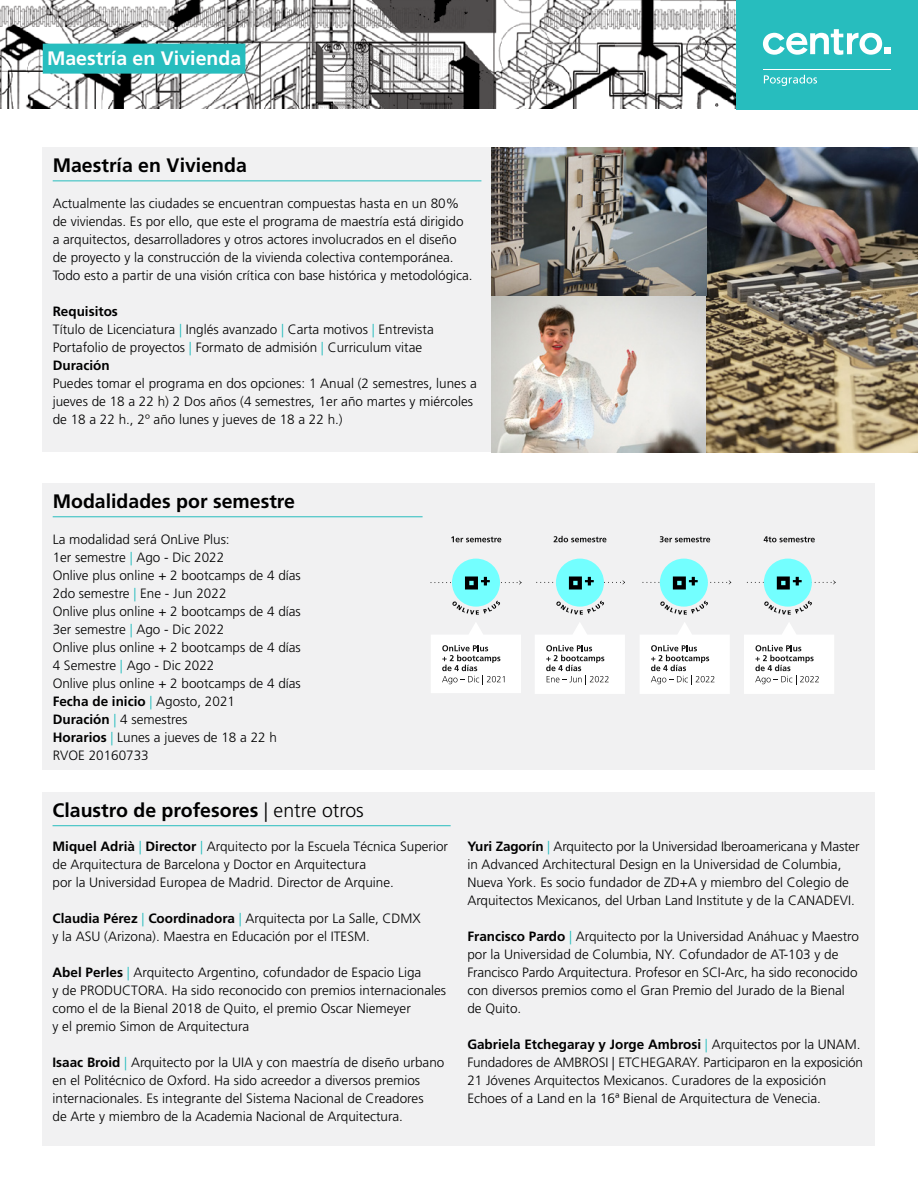
<style>
.page{position:relative;width:918px;height:1188px;background:#fff}
.page>*{position:absolute;margin:0;border:0;box-sizing:border-box;transform-origin:0 0}
.t1{font:700 19.5px "Frutiger";color:#000}
.t2{font:700 19.5px "Frutiger LT Std";color:#000}
.t3{font:700 19.5px "Frutiger";color:#fff}
.t4{font:300 13.5px/18px "Frutiger";color:#000}
.t5{font:300 13.5px/18px "Frutiger LT Std";color:#000}
.t6{font:700 13.5px "Frutiger";color:#000}
.s1{color:#27bdbe}
.s2{font-weight:700}
.s3{font-weight:300}
</style>
<div class="page">
<div style="left:736px;top:0;width:182px;height:110px;background:#27bdbe"></div>
<div style="left:43px;top:792px;width:832px;height:353px;background:#f1f1f2"></div>
<hr style="left:53px;top:825px;width:398px;height:1px;background:#27bdbe">
<div style="left:43px;top:147px;width:449px;height:305px;background:#f1f1f2"></div>
<hr style="left:53px;top:181px;width:428px;height:1px;background:#27bdbe">
<svg style="left:763px;top:29px;width:119px;height:26px"></svg>
<div style="left:884px;top:47px;width:6px;height:7px;background:#fff"></div>
<hr style="left:763px;top:69px;width:127px;height:1px;background:#fff">
<svg style="left:764px;top:75px;width:53px;height:11px"></svg>
<img style="left:0;top:0;width:736px;height:109px">
<img style="left:492px;top:147px;width:426px;height:305px">
<div style="left:43px;top:44px;width:202px;height:30px;background:#27bdbe"></div>
<div style="left:43px;top:483px;width:832px;height:287px;background:#f1f1f2"></div>
<hr style="left:53px;top:516px;width:370px;height:1px;background:#27bdbe">
<svg style="left:535px;top:623px;width:90px;height:71px"></svg>
<svg style="left:640px;top:623px;width:90px;height:71px"></svg>
<svg style="left:431px;top:623px;width:90px;height:70px"></svg>
<svg style="left:451px;top:536px;width:50px;height:6px"></svg>
<svg style="left:554px;top:536px;width:52px;height:6px"></svg>
<svg style="left:660px;top:536px;width:50px;height:6px"></svg>
<svg style="left:744px;top:623px;width:90px;height:71px"></svg>
<svg style="left:764px;top:536px;width:51px;height:6px"></svg>
<div style="left:452px;top:559px;width:48px;height:48px;background:#73ffff;border-radius:50%"></div>
<svg style="left:430px;top:577px;width:92px;height:13px"></svg>
<svg style="left:452px;top:601px;width:48px;height:14px"></svg>
<div style="left:556px;top:559px;width:48px;height:48px;background:#73ffff;border-radius:50%"></div>
<svg style="left:536px;top:577px;width:89px;height:13px"></svg>
<svg style="left:556px;top:601px;width:48px;height:14px"></svg>
<div style="left:660px;top:559px;width:48px;height:48px;background:#73ffff;border-radius:50%"></div>
<svg style="left:642px;top:577px;width:89px;height:13px"></svg>
<svg style="left:660px;top:601px;width:48px;height:14px"></svg>
<div style="left:764px;top:559px;width:48px;height:48px;background:#73ffff;border-radius:50%"></div>
<svg style="left:747px;top:577px;width:89px;height:13px"></svg>
<svg style="left:764px;top:601px;width:48px;height:14px"></svg>
<h1 class="t3" style="left:47px;top:47px;width:196px">Maestría en Vivienda</h1>
<h1 class="t1" style="left:53px;top:154px;width:196px">Maestría en Vivienda</h1>
<p class="t4" style="left:53px;top:195px;width:422px">Actualmente las ciudades se encuentran compuestas hasta en un 80% de viviendas. Es por ello, que este el programa de maestría está dirigido a arquitectos, desarrolladores y otros actores involucrados en el diseño de proyecto y la construcción de la vivienda colectiva contemporánea.<br>Todo esto a partir de una visión crítica con base histórica y metodológica.</p>
<p class="t6" style="left:53px;top:303px;width:67px">Requisitos</p>
<p class="t5" style="left:53px;top:321px;width:383px">Título de Licenciatura <span class="s1">|</span> Inglés avanzado <span class="s1">|</span> Carta motivos <span class="s1">|</span> Entrevista<br>Portafolio de proyectos <span class="s1">|</span> Formato de admisión <span class="s1">|</span> Curriculum vitae</p>
<p class="t6" style="left:53px;top:357px;width:58px">Duración</p>
<p class="t4" style="left:53px;top:375px;width:426px">Puedes tomar el programa en dos opciones: 1 Anual (2 semestres, lunes a jueves de 18 a 22 h) 2 Dos años (4 semestres, 1er año martes y miércoles de 18 a 22 h., 2º año lunes y jueves de 18 a 22 h.)</p>
<h1 class="t2" style="left:53px;top:490px;width:244px">Modalidades por semestre</h1>
<p class="t5" style="left:53px;top:531px;width:250px">La modalidad será OnLive Plus:<br>1er semestre <span class="s1">|</span> Ago - Dic 2022<br>Onlive plus online + 2 bootcamps de 4 días<br>2do semestre <span class="s1">|</span> Ene - Jun 2022<br>Onlive plus online + 2 bootcamps de 4 días<br>3er semestre <span class="s1">|</span> Ago - Dic 2022<br>Onlive plus online + 2 bootcamps de 4 días<br>4 Semestre <span class="s1">|</span> Ago - Dic 2022<br>Onlive plus online + 2 bootcamps de 4 días<br><span class="s2">Fecha de inicio</span> <span class="s1">|</span> Agosto, 2021<br><span class="s2">Duración</span> <span class="s1">|</span> 4 semestres<br><span class="s2">Horarios</span> <span class="s1">|</span> Lunes a jueves de 18 a 22 h<br>RVOE 20160733</p>
<h1 class="t1" style="left:53px;top:799px;width:313px">Claustro de profesores <span class="s3">| entre otros</span></h1>
<p class="t4" style="left:53px;top:838px;width:397px"><span class="s2">Miquel Adrià</span> <span class="s1">|</span> <span class="s2">Director</span> <span class="s1">|</span> Arquitecto por la Escuela Técnica Superior de Arquitectura de Barcelona y Doctor en Arquitectura<br>por la Universidad Europea de Madrid. Director de Arquine.</p>
<p class="t4" style="left:53px;top:910px;width:370px"><span class="s2">Claudia Pérez</span> <span class="s1">|</span> <span class="s2">Coordinadora</span> <span class="s1">|</span> Arquitecta por La Salle, CDMX y la ASU (Arizona). Maestra en Educación por el ITESM.</p>
<p class="t4" style="left:53px;top:964px;width:395px"><span class="s2">Abel Perles</span> <span class="s1">|</span> Arquitecto Argentino, cofundador de Espacio Liga<br>y de PRODUCTORA. Ha sido reconocido con premios internacionales como el de la Bienal 2018 de Quito, el premio Oscar Niemeyer<br>y el premio Simon de Arquitectura</p>
<p class="t4" style="left:53px;top:1054px;width:393px"><span class="s2">Isaac Broid</span> <span class="s1">|</span> Arquitecto por la UIA y con maestría de diseño urbano en el Politécnico de Oxford. Ha sido acreedor a diversos premios internacionales. Es integrante del Sistema Nacional de Creadores<br>de Arte y miembro de la Academia Nacional de Arquitectura.</p>
<p class="t4" style="left:467px;top:838px;width:394px"><span class="s2">Yuri Zagorín</span> <span class="s1">|</span> Arquitecto por la Universidad Iberoamericana y Master in Advanced Architectural Design en la Universidad de Columbia, Nueva York. Es socio fundador de ZD+A y miembro del Colegio de Arquitectos Mexicanos, del Urban Land Institute y de la CANADEVI.</p>
<p class="t4" style="left:467px;top:928px;width:393px"><span class="s2">Francisco Pardo</span> <span class="s1">|</span> Arquitecto por la Universidad Anáhuac y Maestro por la Universidad de Columbia, NY. Cofundador de AT-103 y de Francisco Pardo Arquitectura. Profesor en SCI-Arc, ha sido reconocido con diversos premios como el Gran Premio del Jurado de la Bienal de Quito.</p>
<p class="t4" style="left:467px;top:1036px;width:397px"><span class="s2">Gabriela Etchegaray y Jorge Ambrosi</span> <span class="s1">|</span> Arquitectos por la UNAM.<br>Fundadores de AMBROSI | ETCHEGARAY. Participaron en la exposición 21 Jóvenes Arquitectos Mexicanos. Curadores de la exposición Echoes of a Land en la 16ª Bienal de Arquitectura de Venecia.</p>
</div>
